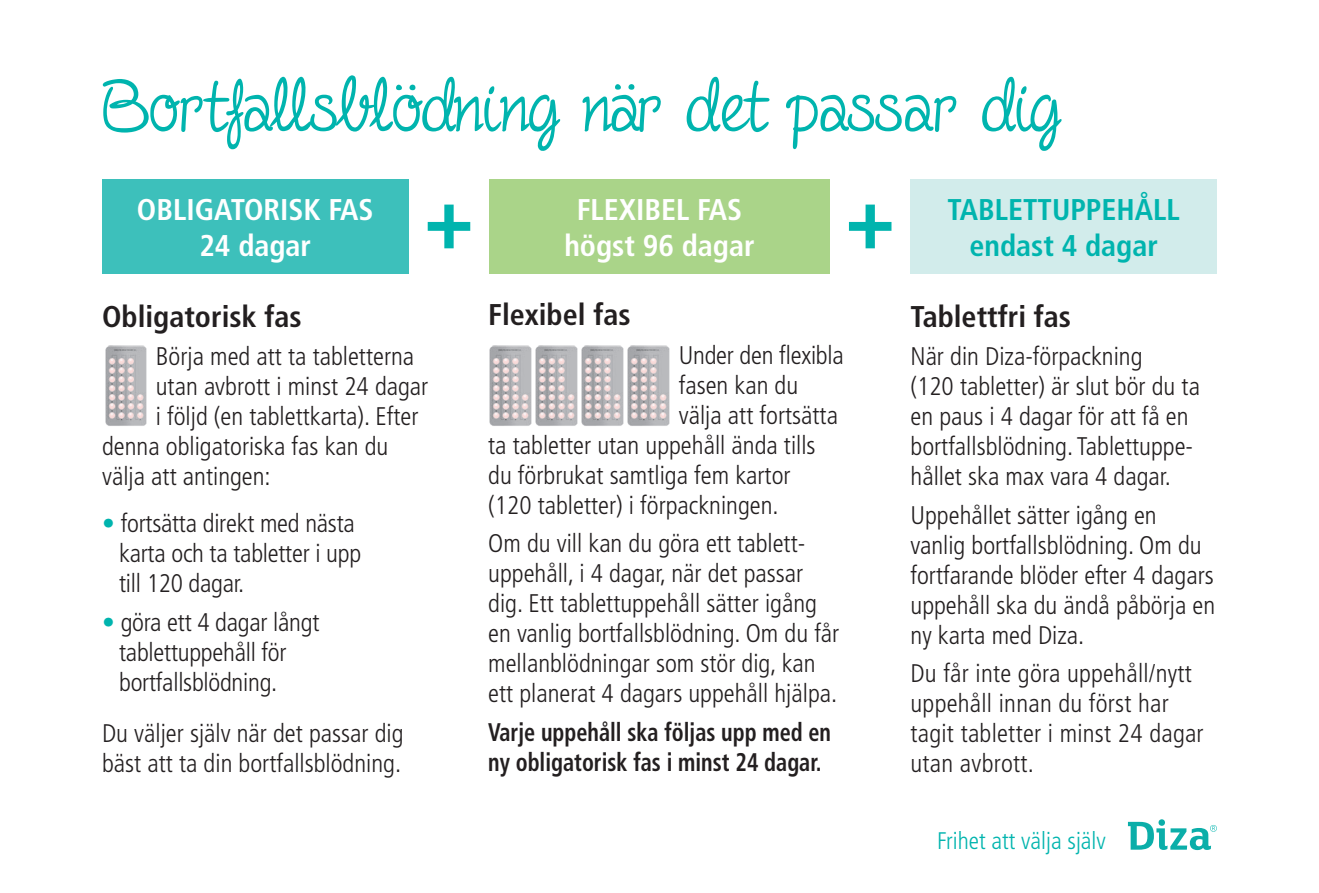
<style>
.page{position:relative;width:1319px;height:893px;background:#fff}
.page>*{position:absolute;margin:0;border:0;box-sizing:border-box;transform-origin:0 0}
.t1{font:84px "Fineliner Script";color:#00b4ae}
.t2{font:700 condensed 30px "Frutiger";color:#fff}
.List_Paragraph{font:700 condensed 30px "Frutiger";color:#231f20}
.t3{font:700 condensed 30px "Frutiger";color:#00b4ae}
.Brödtext_förklaring{font:300 condensed 25.5px/30px "Frutiger";color:#231f20}
.Brödtext_förklaring-2{font:700 condensed 25.5px/30px "Frutiger";color:#231f20;scale:.87 1}
.t4{font:300 condensed 24px "Frutiger";color:#00b4ae}
.s1{color:#00b4ae}
</style>
<div class="page">
<svg style="left:1127px;top:819px;width:89px;height:31px"></svg>
<div style="left:489px;top:180px;width:340px;height:94px;background:#aad489"></div>
<div style="left:910px;top:180px;width:306px;height:94px;background:#d2eceb"></div>
<svg style="left:427px;top:205px;width:43px;height:43px"></svg>
<svg style="left:848px;top:205px;width:43px;height:43px"></svg>
<div style="left:102px;top:180px;width:306px;height:94px;background:#3dc0bb"></div>
<img style="left:105px;top:346px;width:42px;height:80px">
<img style="left:489px;top:346px;width:42px;height:80px">
<img style="left:535px;top:346px;width:42px;height:80px">
<img style="left:581px;top:346px;width:42px;height:80px">
<img style="left:628px;top:346px;width:41px;height:80px">
<p class="t1" style="left:102px;top:61px;width:958px">Bortfallsblödning när det passar dig</p>
<p class="t2" style="left:137px;top:192px;width:238px">OBLIGATORISK FAS</p>
<p class="t2" style="left:199px;top:228px;width:113px">24 dagar</p>
<p class="List_Paragraph" style="left:102px;top:299px;width:201px">Obligatorisk fas</p>
<p class="Brödtext_förklaring" style="left:156px;top:342px;width:260px">Börja med att ta tabletterna</p>
<p class="Brödtext_förklaring" style="left:156px;top:372px;width:274px">utan avbrott i minst 24 dagar</p>
<p class="Brödtext_förklaring" style="left:156px;top:402px;width:264px">i följd (en tablettkarta). Efter</p>
<p class="Brödtext_förklaring" style="left:102px;top:432px;width:288px">denna obligatoriska fas kan du</p>
<p class="Brödtext_förklaring" style="left:102px;top:462px;width:170px">välja att antingen:</p>
<p class="Brödtext_förklaring" style="left:119px;top:509px;width:243px;text-indent:-17px"><span class="s1">•</span> fortsätta direkt med nästa karta och ta tabletter i upp till 120 dagar.</p>
<p class="Brödtext_förklaring" style="left:119px;top:607px;width:202px;text-indent:-17px"><span class="s1">•</span> göra ett 4 dagar långt tablettuppehåll för bortfallsblödning.</p>
<p class="Brödtext_förklaring" style="left:102px;top:719px;width:303px">Du väljer själv när det passar dig bäst att ta din bortfallsblödning.</p>
<p class="t2" style="left:576px;top:192px;width:167px">FLEXIBEL FAS</p>
<p class="t2" style="left:564px;top:228px;width:192px">högst 96 dagar</p>
<p class="List_Paragraph" style="left:488px;top:297px;width:144px">Flexibel fas</p>
<p class="Brödtext_förklaring" style="left:678px;top:340px;width:166px">Under den flexibla</p>
<p class="Brödtext_förklaring" style="left:678px;top:370px;width:121px">fasen kan du</p>
<p class="Brödtext_förklaring" style="left:678px;top:400px;width:161px">välja att fortsätta</p>
<p class="Brödtext_förklaring" style="left:488px;top:430px;width:329px">ta tabletter utan uppehåll ända tills</p>
<p class="Brödtext_förklaring" style="left:488px;top:460px;width:304px">du förbrukat samtliga fem kartor</p>
<p class="Brödtext_förklaring" style="left:488px;top:490px;width:292px">(120 tabletter) i förpackningen.</p>
<p class="Brödtext_förklaring" style="left:488px;top:529px;width:352px">Om du vill kan du göra ett tablett&shy;uppehåll, i 4 dagar, när det passar dig. Ett tablettuppehåll sätter igång en vanlig bortfallsblödning. Om du får mellanblödningar som stör dig, kan ett planerat 4 dagars uppehåll hjälpa.</p>
<p class="Brödtext_förklaring-2" style="left:488px;top:717px;width:395px">Varje uppehåll ska följas upp med en ny obligatorisk fas i minst 24 dagar.</p>
<p class="t3" style="left:947px;top:192px;width:234px">TABLETTUPPEHÅLL</p>
<p class="t3" style="left:969px;top:228px;width:190px">endast 4 dagar</p>
<p class="List_Paragraph" style="left:910px;top:298px;width:162px">Tablettfri fas</p>
<p class="Brödtext_förklaring" style="left:910px;top:342px;width:291px">När din Diza-förpackning<br>(120 tabletter) är slut bör du ta en paus i 4 dagar för att få en bortfallsblödning. Tablettuppe&shy;hållet ska max vara 4 dagar.</p>
<p class="Brödtext_förklaring" style="left:910px;top:500px;width:306px">Uppehållet sätter igång en vanlig bortfallsblödning. Om du fortfarande blöder efter 4 dagars uppehåll ska du ändå påbörja en ny karta med Diza.</p>
<p class="Brödtext_förklaring" style="left:910px;top:659px;width:295px">Du får inte göra uppehåll/nytt uppehåll innan du först har tagit tabletter i minst 24 dagar utan avbrott.</p>
<p class="t4" style="left:937px;top:827px;width:170px">Frihet att välja själv</p>
</div>
